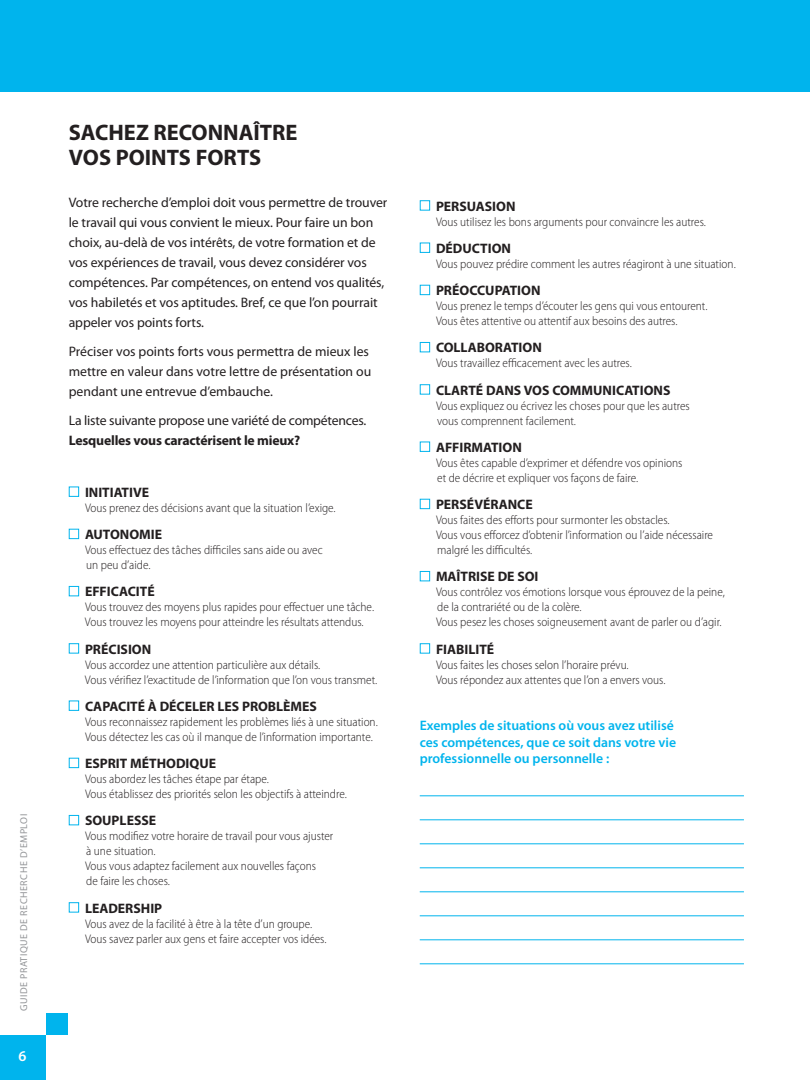
<style>
.page{position:relative;width:810px;height:1080px;background:#fff}
.page>*{position:absolute;margin:0;border:0;box-sizing:border-box;transform-origin:0 0}
.t1{font:700 22.5px/25px "Myriad Pro";color:#231f20}
.t2{font:600 15px "Myriad Pro";color:#fff}
.t3{font:13.75px/20px "Myriad Pro";letter-spacing:-.005em;color:#231f20}
.t4{font:700 13.75px "Myriad Pro";color:#231f20}
.t5{font:600 13.75px/16.5px "Myriad Pro";color:#00b4ed}
.t6{font:300 semi-condensed 12.5px/15px "Myriad Pro";color:#231f20}
.t7{font:10px "Myriad Pro";letter-spacing:.05em;color:#939598}
</style>
<div class="page">
<div style="left:0;top:0;width:810px;height:91px;background:#00b4ed"></div>
<div style="left:0;top:1035px;width:46px;height:45px;background:#00b4ed"></div>
<div style="left:46px;top:1014px;width:22px;height:21px;background:#00b4ed"></div>
<div style="left:69px;top:486px;width:10px;height:11px;border:1px solid #00b4ed"></div>
<div style="left:69px;top:529px;width:10px;height:10px;border:1px solid #00b4ed"></div>
<div style="left:69px;top:586px;width:10px;height:10px;border:1px solid #00b4ed"></div>
<div style="left:69px;top:643px;width:10px;height:11px;border:1px solid #00b4ed"></div>
<div style="left:69px;top:700px;width:10px;height:11px;border:1px solid #00b4ed"></div>
<div style="left:69px;top:758px;width:10px;height:10px;border:1px solid #00b4ed"></div>
<div style="left:69px;top:815px;width:10px;height:10px;border:1px solid #00b4ed"></div>
<div style="left:69px;top:902px;width:10px;height:11px;border:1px solid #00b4ed"></div>
<hr style="left:420px;top:796px;width:324px;height:1px;background:#00b4ed">
<hr style="left:420px;top:820px;width:324px;height:1px;background:#00b4ed">
<hr style="left:420px;top:844px;width:324px;height:1px;background:#00b4ed">
<hr style="left:420px;top:868px;width:324px;height:1px;background:#00b4ed">
<hr style="left:420px;top:892px;width:324px;height:1px;background:#00b4ed">
<hr style="left:420px;top:916px;width:324px;height:1px;background:#00b4ed">
<hr style="left:420px;top:940px;width:324px;height:1px;background:#00b4ed">
<hr style="left:420px;top:964px;width:324px;height:1px;background:#00b4ed">
<div style="left:420px;top:200px;width:10px;height:11px;border:1px solid #00b4ed"></div>
<div style="left:420px;top:242px;width:10px;height:11px;border:1px solid #00b4ed"></div>
<div style="left:420px;top:285px;width:10px;height:10px;border:1px solid #00b4ed"></div>
<div style="left:420px;top:342px;width:10px;height:10px;border:1px solid #00b4ed"></div>
<div style="left:420px;top:384px;width:10px;height:11px;border:1px solid #00b4ed"></div>
<div style="left:420px;top:441px;width:10px;height:11px;border:1px solid #00b4ed"></div>
<div style="left:420px;top:499px;width:10px;height:10px;border:1px solid #00b4ed"></div>
<div style="left:420px;top:571px;width:10px;height:10px;border:1px solid #00b4ed"></div>
<div style="left:420px;top:643px;width:10px;height:11px;border:1px solid #00b4ed"></div>
<p class="t7" style="left:18px;top:1011px;width:199px;rotate:-90deg">GUIDE PRATIQUE DE RECHERCHE D’EMPLOI</p>
<p class="t2" style="left:18px;top:1047px;width:10px">6</p>
<h1 class="t1" style="left:69px;top:119px;width:230px">SACHEZ RECONNAÎTRE<br>VOS POINTS FORTS</h1>
<p class="t3" style="left:69px;top:192px;width:320px">Votre recherche d’emploi doit vous permettre de trouver le travail qui vous convient le mieux. Pour faire un bon choix, au-delà de vos intérêts, de votre formation et de vos expériences de travail, vous devez considérer vos compétences. Par compétences, on entend vos qualités, vos habiletés et vos aptitudes. Bref, ce que l’on pourrait appeler vos points forts.</p>
<p class="t3" style="left:69px;top:341px;width:304px">Préciser vos points forts vous permettra de mieux les mettre en valeur dans votre lettre de présentation ou pendant une entrevue d’embauche.</p>
<p class="t3" style="left:69px;top:410px;width:299px">La liste suivante propose une variété de compétences.</p>
<p class="t4" style="left:69px;top:432px;width:233px">Lesquelles vous caractérisent le mieux?</p>
<p class="t4" style="left:85px;top:483px;width:66px">INITIATIVE</p>
<p class="t6" style="left:85px;top:500px;width:252px">Vous prenez des décisions avant que la situation l’exige.</p>
<p class="t4" style="left:85px;top:526px;width:79px">AUTONOMIE</p>
<p class="t6" style="left:85px;top:543px;width:239px">Vous effectuez des tâches difficiles sans aide ou avec un peu d’aide.</p>
<p class="t4" style="left:85px;top:583px;width:71px">EFFICACITÉ</p>
<p class="t6" style="left:85px;top:600px;width:291px">Vous trouvez des moyens plus rapides pour effectuer une tâche.<br>Vous trouvez les moyens pour atteindre les résultats attendus.</p>
<p class="t4" style="left:85px;top:640px;width:68px">PRÉCISION</p>
<p class="t6" style="left:85px;top:657px;width:294px">Vous accordez une attention particulière aux détails.<br>Vous vérifiez l’exactitude de l’information que l’on vous transmet.</p>
<p class="t4" style="left:85px;top:697px;width:234px">CAPACITÉ À DÉCELER LES PROBLÈMES</p>
<p class="t6" style="left:85px;top:714px;width:294px">Vous reconnaissez rapidement les problèmes liés à une situation.<br>Vous détectez les cas où il manque de l’information importante.</p>
<p class="t4" style="left:85px;top:755px;width:133px">ESPRIT MÉTHODIQUE</p>
<p class="t6" style="left:85px;top:772px;width:263px">Vous abordez les tâches étape par étape.<br>Vous établissez des priorités selon les objectifs à atteindre.</p>
<p class="t4" style="left:85px;top:812px;width:73px">SOUPLESSE</p>
<p class="t6" style="left:85px;top:829px;width:250px">Vous modifiez votre horaire de travail pour vous ajuster à une situation.<br>Vous vous adaptez facilement aux nouvelles façons<br>de faire les choses.</p>
<p class="t4" style="left:85px;top:899px;width:79px">LEADERSHIP</p>
<p class="t6" style="left:85px;top:916px;width:243px">Vous avez de la facilité à être à la tête d’un groupe.<br>Vous savez parler aux gens et faire accepter vos idées.</p>
<p class="t4" style="left:436px;top:197px;width:81px">PERSUASION</p>
<p class="t6" style="left:436px;top:214px;width:271px">Vous utilisez les bons arguments pour convaincre les autres.</p>
<p class="t4" style="left:436px;top:239px;width:77px">DÉDUCTION</p>
<p class="t6" style="left:436px;top:256px;width:301px">Vous pouvez prédire comment les autres réagiront à une situation.</p>
<p class="t4" style="left:436px;top:282px;width:106px">PRÉOCCUPATION</p>
<p class="t6" style="left:436px;top:299px;width:273px">Vous prenez le temps d’écouter les gens qui vous entourent.<br>Vous êtes attentive ou attentif aux besoins des autres.</p>
<p class="t4" style="left:436px;top:339px;width:107px">COLLABORATION</p>
<p class="t6" style="left:436px;top:356px;width:197px">Vous travaillez efficacement avec les autres.</p>
<p class="t4" style="left:436px;top:381px;width:236px">CLARTÉ DANS VOS COMMUNICATIONS</p>
<p class="t6" style="left:436px;top:398px;width:255px">Vous expliquez ou écrivez les choses pour que les autres vous comprennent facilement.</p>
<p class="t4" style="left:436px;top:438px;width:87px">AFFIRMATION</p>
<p class="t6" style="left:436px;top:455px;width:248px">Vous êtes capable d’exprimer et défendre vos opinions et de décrire et expliquer vos façons de faire.</p>
<p class="t4" style="left:436px;top:496px;width:98px">PERSÉVÉRANCE</p>
<p class="t6" style="left:436px;top:513px;width:279px">Vous faites des efforts pour surmonter les obstacles.<br>Vous vous efforcez d’obtenir l’information ou l’aide nécessaire malgré les difficultés.</p>
<p class="t4" style="left:436px;top:568px;width:104px">MAÎTRISE DE SOI</p>
<p class="t6" style="left:436px;top:585px;width:290px">Vous contrôlez vos émotions lorsque vous éprouvez de la peine, de la contrariété ou de la colère.<br>Vous pesez les choses soigneusement avant de parler ou d’agir.</p>
<p class="t4" style="left:436px;top:640px;width:60px">FIABILITÉ</p>
<p class="t6" style="left:436px;top:657px;width:231px">Vous faites les choses selon l’horaire prévu.<br>Vous répondez aux attentes que l’on a envers vous.</p>
<p class="t5" style="left:420px;top:717px;width:258px">Exemples de situations où vous avez utilisé ces compétences, que ce soit dans votre vie professionnelle ou personnelle :</p>
</div>
